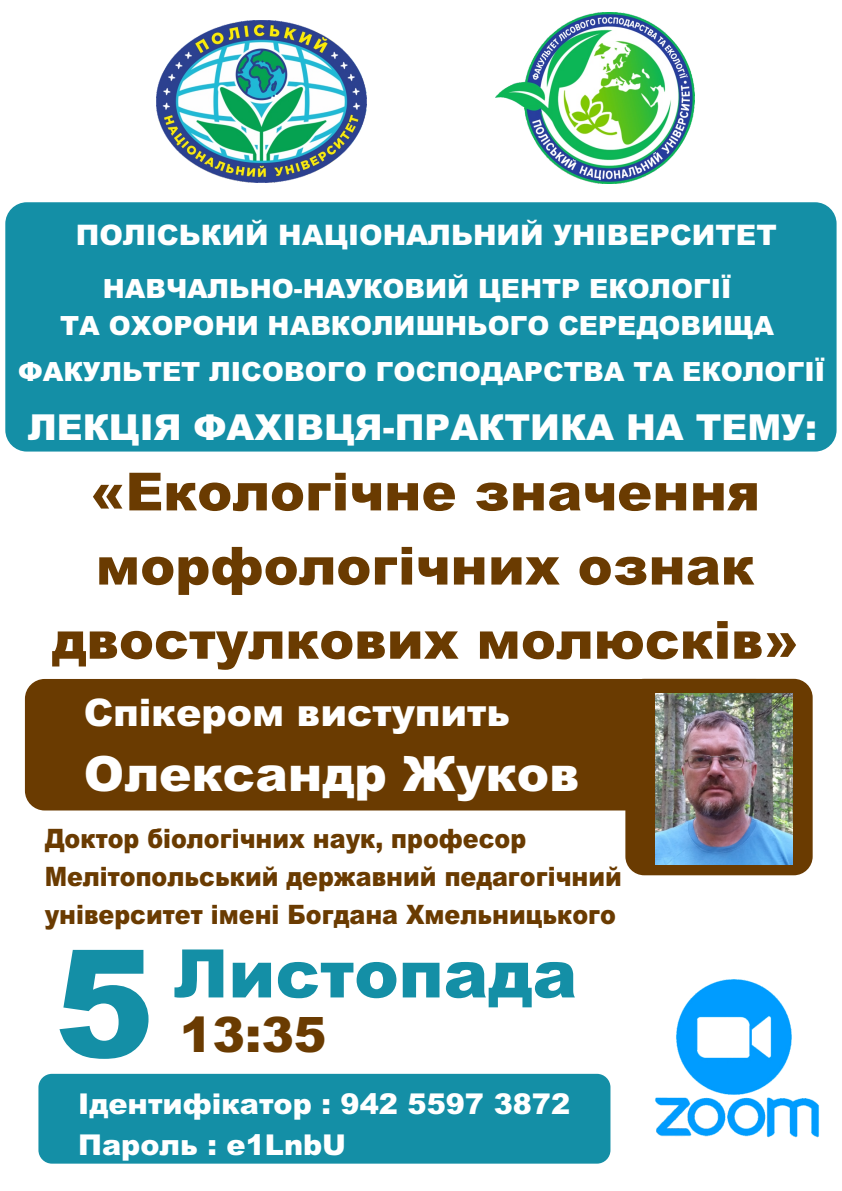
<style>
.page{position:relative;width:842px;height:1191px;background:#fff}
.page>*{position:absolute;margin:0;border:0;box-sizing:border-box;transform-origin:0 0}
.t1{font:900 149.6px "Arial";color:#148fa6}
.t2{font:900 66.9px "Arial";color:#148fa6}
.t3{font:900 52.6px/74.1px "Arial";color:#6a3b01;text-align:center}
.t4{font:900 48.9px "Arial";color:#6a3b01}
.t5{font:900 48.6px "Arial";color:#fff}
.t6{font:900 38px "Arial";color:#fff}
.t7{font:900 35.8px "Arial";color:#fff}
.t8{font:900 28.7px/40.5px "Arial";color:#fff}
.t9{font:900 28.3px "Arial";color:#fff}
.t10{font:900 26.7px/37.7px "Arial";color:#6a3b01;scale:.89 1}
.t11{font:900 26.5px/37.4px "Arial";color:#fff;text-align:center}
</style>
<div class="page">
<div style="left:625px;top:679px;width:188px;height:196px;background:#6a3b01;border-radius:19px"></div>
<div style="left:25px;top:679px;width:750px;height:131px;background:#6a3b01;border-radius:20px"></div>
<img style="left:156px;top:21px;width:211px;height:162px">
<img style="left:496px;top:12px;width:199px;height:171px">
<div style="left:5px;top:202px;width:831px;height:249px;background:#148fa6;border-radius:21px"></div>
<img style="left:655px;top:693px;width:138px;height:171px">
<img style="left:655px;top:979px;width:164px;height:159px">
<div style="left:38px;top:1073px;width:572px;height:90px;background:#148fa6;border-radius:13px"></div>
<p class="t9" style="left:76px;top:225px;width:702px">ПОЛІСЬКИЙ НАЦІОНАЛЬНИЙ УНІВЕРСИТЕТ</p>
<p class="t11" style="left:60px;top:272px;width:715px">НАВЧАЛЬНО-НАУКОВИЙ ЦЕНТР ЕКОЛОГІЇ<br>ТА ОХОРОНИ НАВКОЛИШНЬОГО СЕРЕДОВИЩА</p>
<p class="t11" style="left:18px;top:355px;width:809px">ФАКУЛЬТЕТ ЛІСОВОГО ГОСПОДАРСТВА ТА ЕКОЛОГІЇ</p>
<h3 class="t7" style="left:28px;top:414px;width:790px">ЛЕКЦІЯ ФАХІВЦЯ-ПРАКТИКА НА ТЕМУ:</h3>
<h3 class="t3" style="left:52px;top:460px;width:748px">«Екологічне значення морфологічних ознак двостулкових молюсків»</h3>
<h3 class="t6" style="left:84px;top:698px;width:428px">Спікером виступить</h3>
<h3 class="t5" style="left:84px;top:756px;width:497px">Олександр Жуков</h3>
<p class="t10" style="left:45px;top:823px;width:650px">Доктор біологічних наук, професор<br>Мелітопольський державний педагогічний університет імені Богдана Хмельницького</p>
<h1 class="t1" style="left:55px;top:950px;width:101px">5</h1>
<h2 class="t2" style="left:174px;top:949px;width:404px">Листопада</h2>
<h3 class="t4" style="left:180px;top:1017px;width:148px">13:35</h3>
<p class="t8" style="left:78px;top:1087px;width:493px">Ідентифікатор : 942 5597 3872<br>Пароль : e1LnbU</p>
</div>
